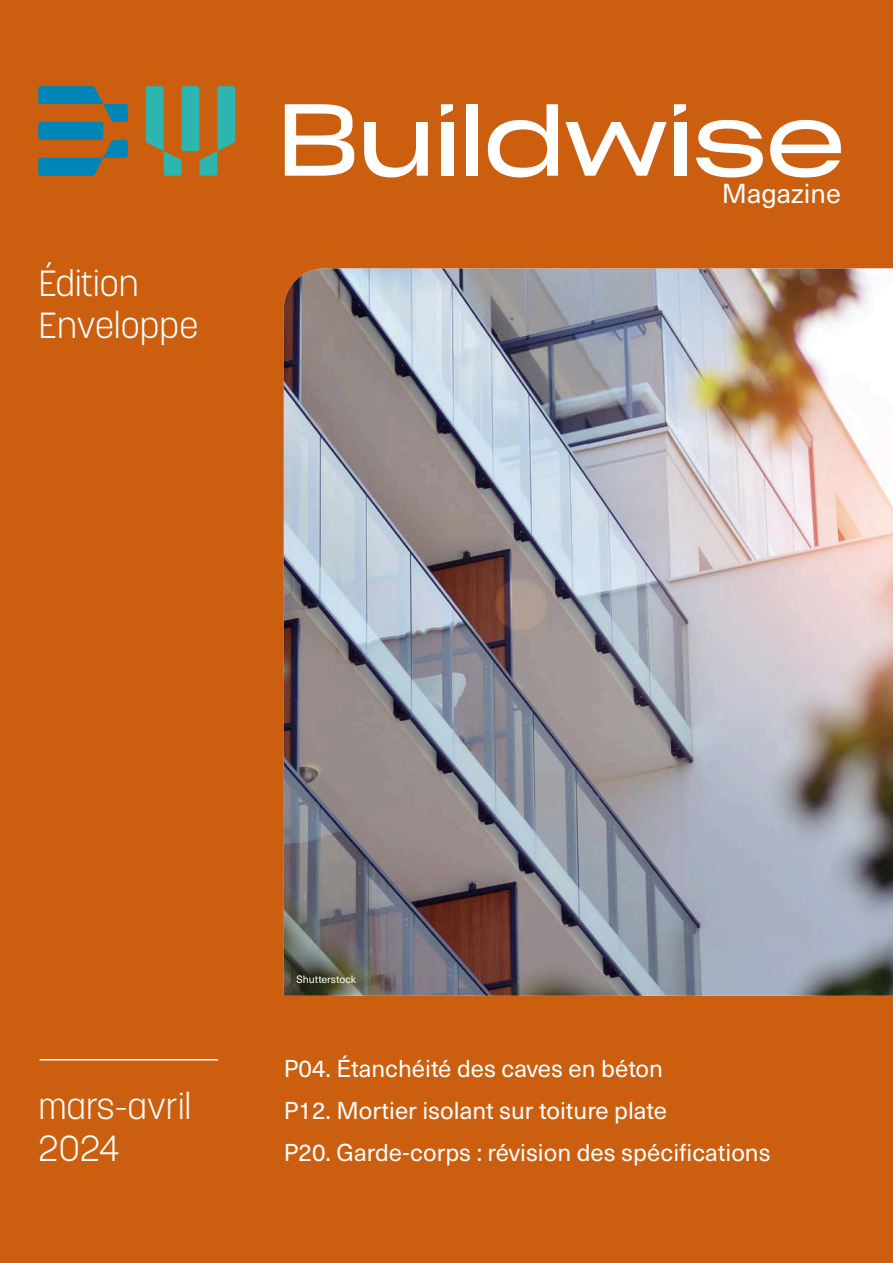
<style>
.page{position:relative;width:893px;height:1263px;background:#cb5f0f}
.page>*{position:absolute;margin:0;border:0;box-sizing:border-box;transform-origin:0 0}
.t1{font:300 36px/42px "Korolev";color:#fff}
.Title_Green{font:27px "Neue Haas Unica W1 G";color:#fff}
.t2{font:24px "Neue Haas Unica W1 G";color:#fff}
.Photo_Caption{font:10.5px "Neue Haas Unica W1 G";color:#fff}
</style>
<div class="page">
<svg style="left:38px;top:140px;width:90px;height:36px"></svg>
<svg style="left:38px;top:86px;width:90px;height:36px"></svg>
<div style="left:38px;top:122px;width:65px;height:18px;background:#0086b6;border-radius:3px"></div>
<svg style="left:146px;top:86px;width:36px;height:90px"></svg>
<svg style="left:199px;top:86px;width:36px;height:90px"></svg>
<div style="left:182px;top:86px;width:17px;height:65px;background:#2db5b0;border-radius:3px"></div>
<svg style="left:285px;top:104px;width:69px;height:72px"></svg>
<svg style="left:364px;top:122px;width:64px;height:55px"></svg>
<svg style="left:441px;top:104px;width:12px;height:12px"></svg>
<div style="left:441px;top:122px;width:12px;height:54px;background:#fff"></div>
<svg style="left:674px;top:104px;width:12px;height:12px"></svg>
<div style="left:674px;top:122px;width:12px;height:54px;background:#fff"></div>
<div style="left:466px;top:104px;width:12px;height:72px;background:#fff"></div>
<svg style="left:488px;top:104px;width:70px;height:73px"></svg>
<svg style="left:696px;top:120px;width:67px;height:57px"></svg>
<svg style="left:770px;top:120px;width:71px;height:57px"></svg>
<svg style="left:565px;top:122px;width:102px;height:54px"></svg>
<img style="left:284px;top:268px;width:609px;height:728px">
<hr style="left:40px;top:1059px;width:178px;height:1px;background:#fff">
<p class="t1" style="left:38px;top:262px;width:161px">Édition<br>Enveloppe</p>
<p class="Title_Green" style="left:722px;top:174px;width:121px">Magazine</p>
<p class="t1" style="left:38px;top:1085px;width:154px">mars-avril<br>2024</p>
<p class="Photo_Caption" style="left:297px;top:971px;width:61px">Shutterstock</p>
<p class="t2" style="left:284px;top:1050px;width:381px">P04. Étanchéité des caves en béton</p>
<p class="t2" style="left:284px;top:1092px;width:385px">P12. Mortier isolant sur toiture plate</p>
<p class="t2" style="left:284px;top:1134px;width:488px">P20. Garde-corps : révision des spécifications</p>
</div>
